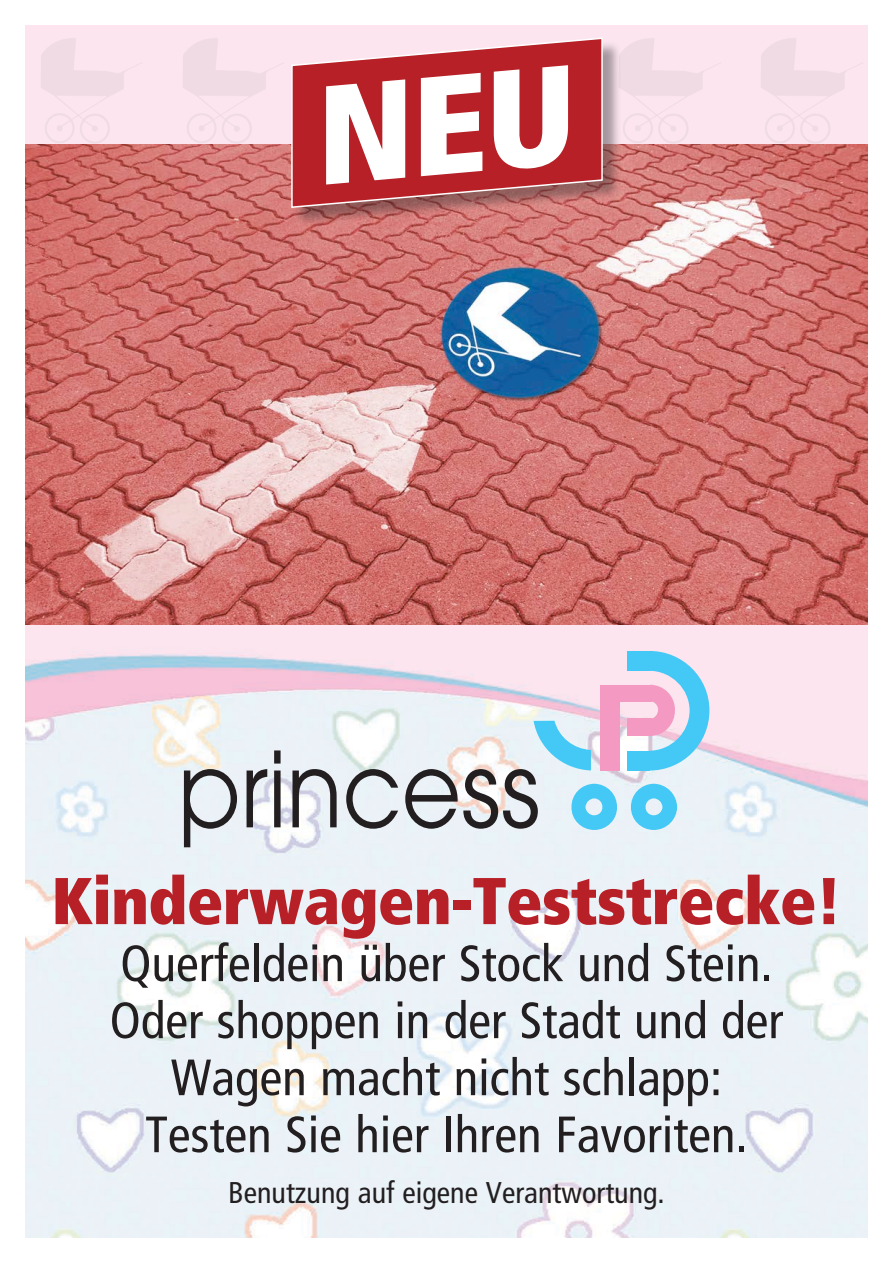
<style>
.page{position:relative;width:893px;height:1263px;background:#fff}
.page>*{position:absolute;margin:0;border:0;box-sizing:border-box;transform-origin:0 0}
.t1{font:900 condensed 66px "Frutiger LT";letter-spacing:-.01em;color:#b72026}
.t2{font:condensed 51px/57px "Frutiger LT";color:#231f20;text-align:center}
.t3{font:condensed 30px "Frutiger LT";color:#231f20}
</style>
<div class="page">
<img style="left:26px;top:26px;width:841px;height:1211px">
<img style="left:26px;top:145px;width:841px;height:480px">
<div style="left:293px;top:40px;width:329px;height:186px;background:#231f20;opacity:.4"></div>
<svg style="left:290px;top:37px;width:313px;height:172px;background:#c45c61"></svg>
<div style="left:601px;top:685px;width:19px;height:85px;background:#f49ac2"></div>
<div style="left:627px;top:719px;width:25px;height:17px;background:#f49ac2"></div>
<div style="left:610px;top:685px;width:41px;height:17px;background:#f49ac2"></div>
<div style="left:627px;top:651px;width:24px;height:20px;background:#44c8f5"></div>
<div style="left:627px;top:751px;width:23px;height:19px;background:#44c8f5"></div>
<svg style="left:631px;top:784px;width:46px;height:46px;background:#78d5f5"></svg>
<svg style="left:649px;top:651px;width:60px;height:120px;background:#a7ceeb"></svg>
<svg style="left:184px;top:769px;width:53px;height:78px;background:#abafb3"></svg>
<svg style="left:247px;top:769px;width:20px;height:58px"></svg>
<svg style="left:274px;top:750px;width:7px;height:77px"></svg>
<svg style="left:292px;top:769px;width:45px;height:58px"></svg>
<svg style="left:346px;top:769px;width:52px;height:60px;background:#b2b6ba"></svg>
<svg style="left:405px;top:721px;width:212px;height:109px;background:#bfcdd6"></svg>
<img style="left:38px;top:37px;width:107px;height:107px">
<img style="left:617px;top:37px;width:106px;height:107px">
<img style="left:180px;top:37px;width:107px;height:107px">
<img style="left:759px;top:37px;width:106px;height:107px">
<div style="left:326px;top:65px;width:242px;height:120px;background:#b72026"></div>
<p class="t1" style="left:51px;top:861px;width:792px">Kinderwagen-Teststrecke!</p>
<p class="t2" style="left:110px;top:935px;width:675px">Querfeldein über Stock und Stein.<br>Oder shoppen in der Stadt und der<br>Wagen macht nicht schlapp:<br>Testen Sie hier Ihren Favoriten.</p>
<p class="t3" style="left:228px;top:1175px;width:438px">Benutzung auf eigene Verantwortung.</p>
</div>
